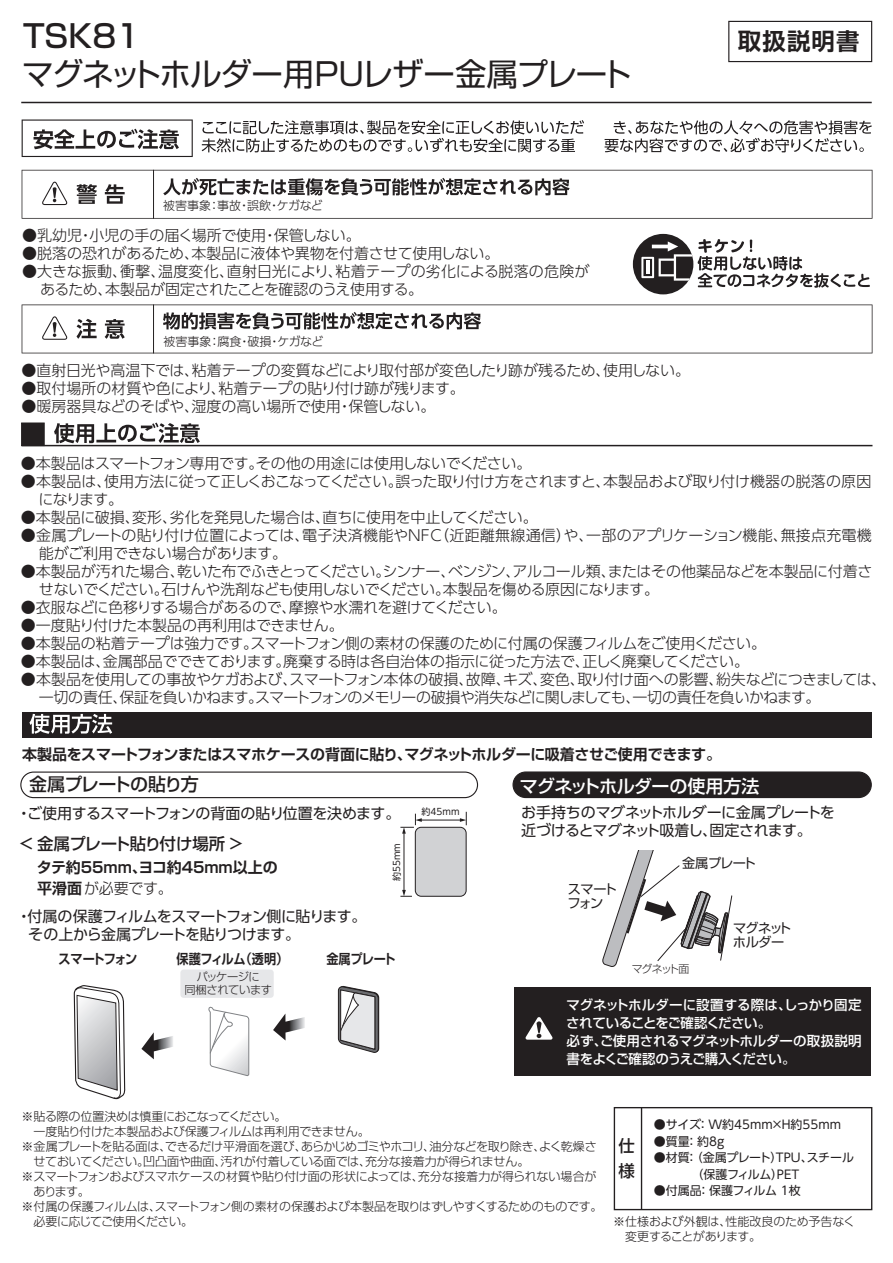
<style>
.page{position:relative;width:893px;height:1263px;background:#fff}
.page>*{position:absolute;margin:0;border:0;box-sizing:border-box;transform-origin:0 0}
.t1{font:31.5px "Shin Go Pro";letter-spacing:-.035em;color:#231f20}
.t2{font:500 31.5px "Shin Go Pro";color:#231f20}
.t3{font:700 23.4px "Shin Go Pro De";letter-spacing:.05em;color:#231f20}
.t4{font:500 18px "Shin Go Pro";letter-spacing:-.03em;color:#fff}
.t5{font:500 18px "Shin Go Pro";letter-spacing:-.035em;color:#231f20}
.t6{font:500 16.5px "Shin Go Pro";letter-spacing:-.035em;color:#231f20}
.t7{font:500 16.35px/25px "UD Shin Go Pro";color:#231f20}
.t8{font:300 15px/18px "UD Shin Go Pro";letter-spacing:-.02em;color:#231f20}
.t9{font:300 15px/18px "UD Shin Go Pro";color:#231f20}
.t10{font:300 15px/18px "UD Shin Go Pro";letter-spacing:-.04em;color:#231f20}
.t11{font:15px/18px "UD Shin Go Pro";letter-spacing:-.035em;color:#231f20}
.t12{font:700 15px "Shin Go Pro De";letter-spacing:-.02em;color:#231f20}
.t13{font:700 15px "Shin Go Pro De";color:#231f20}
.t14{font:300 15px "Shin Go Pro";letter-spacing:-.02em;color:#231f20}
.t15{font:500 13.5px/18px "Shin Go Pro";letter-spacing:-.03em;color:#fff}
.t16{font:700 13.5px "Shin Go Pro De";letter-spacing:-.035em;color:#231f20;scale:.9 1}
.t17{font:700 13.5px "Shin Go Pro De";letter-spacing:-.085em;color:#231f20;scale:.9 1}
.t18{font:13.2px/14.4px "Shin Go Pro";letter-spacing:-.045em;color:#231f20}
.t19{font:300 12px "Shin Go Pro";letter-spacing:-.03em;color:#231f20}
.t20{font:12px/16.4px "UD Shin Go Pro";color:#231f20;text-align:center}
.t21{font:300 12px/14.2px "UD Shin Go Pro";letter-spacing:-.01em;color:#231f20}
.t22{font:300 12px "Shin Go Pro";letter-spacing:-.05em;color:#231f20}
.t23{font:300 11.25px/12.3px "Shin Go Pro";letter-spacing:-.04em;color:#231f20;text-align:center}
.t24{font:300 10.8px "Shin Go Pro";letter-spacing:-.08em;color:#231f20}
.t25{font:9px "UD Shin Go Pro";color:#231f20}
.s1{font-family:"Shin Go Pro De";font-weight:700}
.s2{font-family:"UD Shin Go Pro"}
</style>
<div class="page">
<svg style="left:202px;top:120px;width:382px;height:32px"></svg>
<svg style="left:605px;top:120px;width:267px;height:32px"></svg>
<svg style="left:22px;top:119px;width:171px;height:38px"></svg>
<hr style="left:21px;top:102px;width:851px;height:1px;background:#231f20">
<div style="left:728px;top:21px;width:144px;height:41px;border:1px solid #231f20"></div>
<div style="left:20px;top:771px;width:458px;height:27px;border:1px solid #231f20;border-radius:13px"></div>
<div style="left:22px;top:712px;width:850px;height:26px;background:#231f20"></div>
<svg style="left:29px;top:714px;width:83px;height:20px"></svg>
<div style="left:633px;top:234px;width:60px;height:60px;background:#231f20;border-radius:50%"></div>
<svg style="left:641px;top:241px;width:51px;height:40px"></svg>
<svg style="left:698px;top:239px;width:172px;height:49px"></svg>
<svg style="left:54px;top:423px;width:146px;height:20px"></svg>
<div style="left:21px;top:423px;width:23px;height:23px;background:#231f20;border:1px solid #231f20"></div>
<hr style="left:22px;top:445px;width:850px;height:1px;background:#231f20">
<div style="left:614px;top:1107px;width:258px;height:103px;border:1px solid #231f20"></div>
<hr style="left:641px;top:1108px;width:1px;height:101px;background:#231f20">
<div style="left:513px;top:772px;width:358px;height:25px;background:#231f20;border-radius:13px"></div>
<div style="left:512px;top:771px;width:360px;height:27px;border:1px solid #231f20;border-radius:13px"></div>
<div style="left:514px;top:988px;width:357px;height:88px;background:#231f20"></div>
<svg style="left:525px;top:1017px;width:28px;height:23px"></svg>
<svg style="left:602px;top:850px;width:130px;height:117px"></svg>
<svg style="left:22px;top:304px;width:850px;height:49px"></svg>
<svg style="left:22px;top:170px;width:850px;height:49px"></svg>
<svg style="left:74px;top:985px;width:52px;height:114px"></svg>
<svg style="left:141px;top:1032px;width:32px;height:27px"></svg>
<svg style="left:273px;top:1013px;width:32px;height:27px"></svg>
<svg style="left:338px;top:985px;width:41px;height:68px"></svg>
<svg style="left:208px;top:1006px;width:41px;height:70px"></svg>
<div style="left:180px;top:969px;width:94px;height:29px;background:#e6e7e9;border-radius:3px"></div>
<hr style="left:404px;top:831px;width:1px;height:62px;background:#231f20">
<svg style="left:400px;top:890px;width:12px;height:7px"></svg>
<hr style="left:419px;top:820px;width:43px;height:1px;background:#231f20">
<svg style="left:460px;top:812px;width:7px;height:13px"></svg>
<svg style="left:400px;top:814px;width:22px;height:20px"></svg>
<div style="left:415px;top:827px;width:51px;height:69px;background:#d1d2d4;border-radius:6px"></div>
<div style="left:415px;top:827px;width:52px;height:70px;border:1px solid #231f20;border-radius:6px"></div>
<h1 class="t2" style="left:23px;top:10px;width:119px">TSK81</h1>
<h1 class="t1" style="left:22px;top:48px;width:611px">マグネットホルダー用PUレザー金属プレート</h1>
<p class="t21" style="left:163px;top:198px;width:161px">被害事象：事故・誤飲・ケガなど</p>
<p class="t9" style="left:22px;top:226px;width:340px">●乳幼児・小児の手の届く場所で使用・保管しない。</p>
<p class="t8" style="left:22px;top:244px;width:479px">●脱落の恐れがあるため、本製品に液体や異物を付着させて使用しない。</p>
<p class="t8" style="left:40px;top:262px;width:551px;text-indent:-18px">●大きな振動、衝撃、温度変化、直射日光により、粘着テープの劣化による脱落の危険があるため、本製品が固定されたことを確認のうえ使用する。</p>
<p class="t21" style="left:164px;top:334px;width:161px">被害事象：腐食・破損・ケガなど</p>
<p class="t8" style="left:22px;top:361px;width:670px">●直射日光や高温下では、粘着テープの変質などにより取付部が変色したり跡が残るため、使用しない。</p>
<p class="t8" style="left:22px;top:379px;width:445px">●取付場所の材質や色により、粘着テープの貼り付け跡が残ります。</p>
<p class="t9" style="left:22px;top:397px;width:415px">●暖房器具などのそばや、湿度の高い場所で使用・保管しない。</p>
<h2 class="t3" style="left:738px;top:22px;width:123px">取扱説明書</h2>
<p class="t8" style="left:21px;top:454px;width:512px">●本製品はスマートフォン専用です。その他の用途には使用しないでください。</p>
<p class="t8" style="left:38px;top:472px;width:835px;text-indent:-17px">●本製品は、使用方法に従って正しくおこなってください。誤った取り付け方をされますと、本製品および取り付け機器の脱落の原因になります。</p>
<p class="t8" style="left:21px;top:508px;width:518px">●本製品に破損、変形、劣化を発見した場合は、直ちに使用を中止してください。</p>
<p class="t9" style="left:39px;top:526px;width:834px;text-indent:-18px">●金属プレートの貼り付け位置によっては、電子決済機能やNFC（近距離無線通信）や、一部のアプリケーション機能、無接点充電機能がご利用できない場合があります。</p>
<p class="t8" style="left:39px;top:562px;width:835px;text-indent:-18px">●本製品が汚れた場合、乾いた布でふきとってください。シンナー、ベンジン、アルコール類、またはその他薬品などを本製品に付着させないでください。石けんや洗剤なども使用しないでください。本製品を傷める原因になります。</p>
<p class="t8" style="left:21px;top:598px;width:487px">●衣服などに色移りする場合があるので、摩擦や水濡れを避けてください。</p>
<p class="t8" style="left:21px;top:616px;width:325px">●一度貼り付けた本製品の再利用はできません。</p>
<p class="t8" style="left:21px;top:634px;width:747px">●本製品の粘着テープは強力です。スマートフォン側の素材の保護のために付属の保護フィルムをご使用ください。</p>
<p class="t8" style="left:21px;top:652px;width:730px">●本製品は、金属部品でできております。廃棄する時は各自治体の指示に従った方法で、正しく廃棄してください。</p>
<p class="t10" style="left:39px;top:670px;width:849px;text-indent:-18px">●本製品を使用しての事故やケガおよび、スマートフォン本体の破損、故障、キズ、変色、取り付け面への影響、紛失などにつきましては、一切の責任、保証を負いかねます。スマートフォンのメモリーの破損や消失などに関しましても、一切の責任を負いかねます。</p>
<p class="t12" style="left:22px;top:742px;width:701px">本製品をスマートフォンまたはスマホケースの背面に貼り、マグネットホルダーに吸着させご使用できます。</p>
<p class="t5" style="left:29px;top:770px;width:171px">金属プレートの貼り方</p>
<p class="t11" style="left:16px;top:804px;width:385px">・ご使用するスマートフォンの背面の貼り位置を決めます。</p>
<p class="t6" style="left:20px;top:830px;width:225px">&lt; 金属プレート貼り付け場所 &gt;</p>
<p class="t13" style="left:36px;top:855px;width:243px">タテ約55mm、ヨコ約45mm以上の</p>
<p class="t14" style="left:37px;top:876px;width:137px"><span class="s1">平滑面</span>が必要です。</p>
<p class="t11" style="left:28px;top:907px;width:340px;text-indent:-12px">・付属の保護フィルムをスマートフォン側に貼ります。その上から金属プレートを貼りつけます。</p>
<p class="t25" style="left:389px;top:881px;width:39px;rotate:-90deg">約55mm</p>
<p class="t17" style="left:59px;top:948px;width:89px">スマートフォン</p>
<p class="t16" style="left:177px;top:948px;width:126px">保護フィルム（透明）</p>
<p class="t16" style="left:326px;top:948px;width:78px">金属プレート</p>
<p class="t23" style="left:184px;top:970px;width:89px">パッケージに<br>同梱されています</p>
<p class="t25" style="left:422px;top:804px;width:39px">約45mm</p>
<p class="t4" style="left:520px;top:771px;width:241px">マグネットホルダーの使用方法</p>
<p class="t11" style="left:521px;top:803px;width:315px">お手持ちのマグネットホルダーに金属プレートを近づけるとマグネット吸着し、固定されます。</p>
<p class="t18" style="left:568px;top:880px;width:51px">スマートフォン</p>
<p class="t18" style="left:682px;top:854px;width:75px">金属プレート</p>
<p class="t24" style="left:632px;top:960px;width:59px">マグネット面</p>
<p class="t18" style="left:733px;top:919px;width:60px">マグネットホルダー</p>
<p class="t15" style="left:566px;top:995px;width:297px">マグネットホルダーに設置する際は、しっかり固定されていることをご確認ください。<br>必ず、ご使用されるマグネットホルダーの取扱説明書をよくご確認のうえご購入ください。</p>
<p class="t19" style="left:21px;top:1106px;width:267px">※貼る際の位置決めは慎重におこなってください。</p>
<p class="t19" style="left:21px;top:1121px;width:350px">　一度貼り付けた本製品および保護フィルムは再利用できません。</p>
<p class="t19" style="left:21px;top:1136px;width:577px">※金属プレートを貼る面は、できるだけ平滑面を選び、あらかじめゴミやホコリ、油分などを取り除き、よく乾燥さ</p>
<p class="t19" style="left:33px;top:1151px;width:497px">せておいてください。凹凸面や曲面、汚れが付着している面では、充分な接着力が得られません。</p>
<p class="t19" style="left:21px;top:1166px;width:577px">※スマートフォンおよびスマホケースの材質や貼り付け面の形状によっては、充分な接着力が得られない場合が</p>
<p class="t19" style="left:34px;top:1181px;width:58px">あります。</p>
<p class="t19" style="left:21px;top:1196px;width:583px">※付属の保護フィルムは、<span class="s2">スマートフォン側の素材の保護および</span>本製品を取りはずしやすくするためのものです。</p>
<p class="t22" style="left:33px;top:1211px;width:161px">必要に応じてご使用ください。</p>
<p class="t7" style="left:618px;top:1133px;width:18px">仕様</p>
<p class="t20" style="left:654px;top:1116px;width:189px">●サイズ：W約45mm×H約55ｍｍ</p>
<p class="t20" style="left:654px;top:1133px;width:84px">●質量：約8g　</p>
<p class="t20" style="left:654px;top:1149px;width:202px">●材質：（金属プレート）TPU、スチール（保護フィルム）PET　</p>
<p class="t20" style="left:654px;top:1182px;width:148px">●付属品：保護フィルム 1枚</p>
<p class="t21" style="left:613px;top:1214px;width:244px">※仕様および外観は、性能改良のため予告なく　変更することがあります。</p>
</div>
